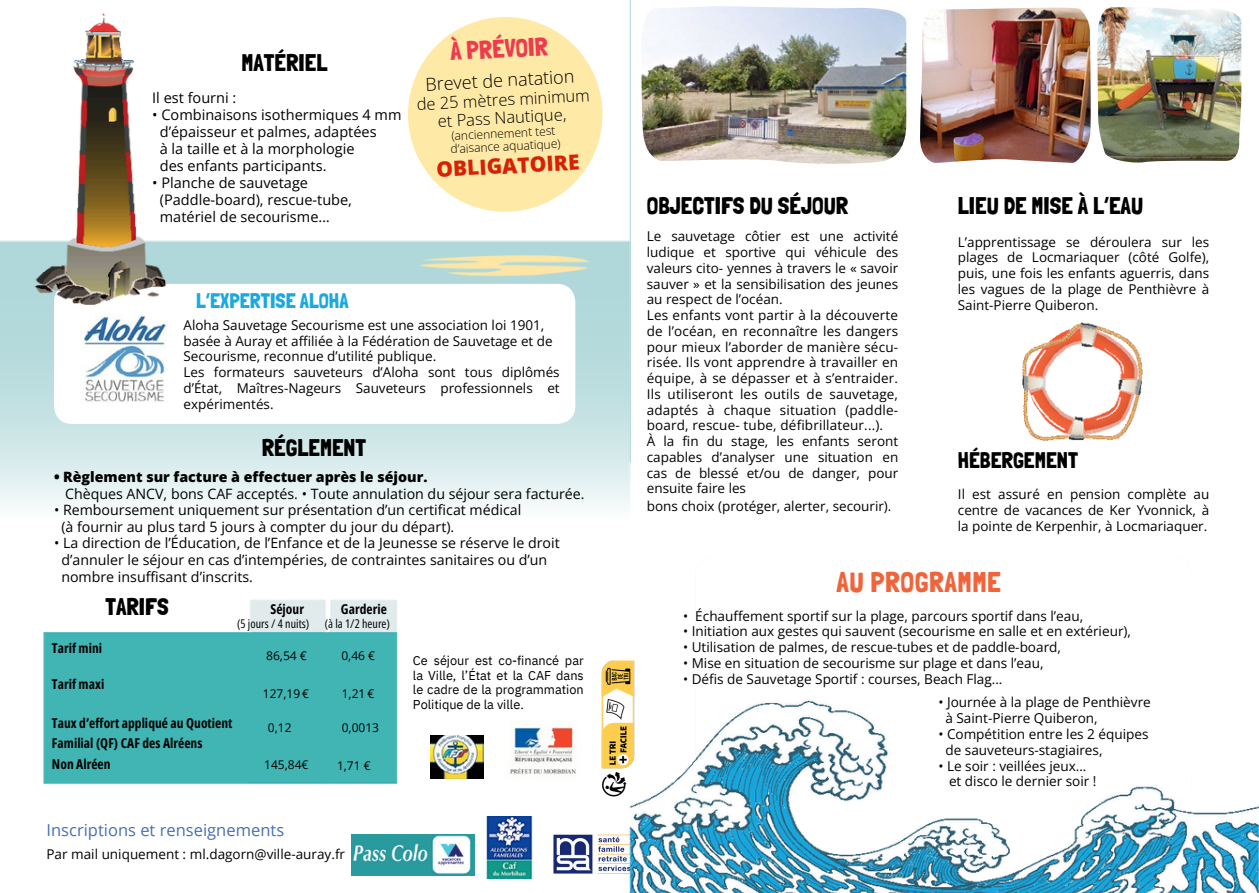
<style>
.page{position:relative;width:1259px;height:893px;background:#fff}
.page>*{position:absolute;margin:0;border:0;box-sizing:border-box;transform-origin:0 0}
.t1{font:28.5px "Londrina Solid";letter-spacing:.02em;color:#f0643b}
.t2{font:25.5px "Londrina Solid";color:#ee3b4d}
.t3{font:24px "Londrina Solid";color:#000}
.t4{font:22.5px "Londrina Solid";color:#000}
.t5{font:21px "Londrina Solid";color:#1ba9df}
.t6{font:800 21px "Open Sans";color:#d72104}
.t7{font:300 18px "Open Sans";color:#000}
.t8{font:300 16.5px/18px "Open Sans";color:#000;text-align:center}
.t9{font:16.5px "Open Sans";color:#476fb3}
.t10{font:14.55px "Open Sans";color:#000}
.t11{font:14.25px "Open Sans";color:#000}
.t12{font:800 14.25px "Open Sans";color:#000}
.t13{font:13.65px/15.9px "Open Sans";color:#000}
.t14{font:13.5px/15.8px "Open Sans";color:#000;text-align:justify}
.t15{font:700 13.5px/20.2px "Open Sans Condensed";letter-spacing:.005em;color:#000}
.t16{font:12.75px/14.7px "IBM Plex Sans";color:#000;text-align:justify}
.t17{font:12px "Open Sans";color:#000}
.t18{font:300 12px "Open Sans";color:#000}
.t19{font:12px "Open Sans Condensed";letter-spacing:.005em;color:#000}
</style>
<div class="page">
<img style="left:0;top:0;width:630px;height:879px">
<img style="left:352px;top:833px;width:122px;height:42px">
<img style="left:477px;top:816px;width:57px;height:62px">
<img style="left:534px;top:815px;width:12px;height:64px">
<img style="left:546px;top:289px;width:713px;height:603px">
<img style="left:641px;top:6px;width:265px;height:158px">
<img style="left:920px;top:8px;width:171px;height:155px">
<img style="left:1097px;top:7px;width:144px;height:155px">
<p class="t3" style="left:242px;top:49px;width:87px">MATÉRIEL</p>
<p class="t10" style="left:152px;top:88px;width:86px">Il est fourni :</p>
<p class="t10" style="left:152px;top:105px;width:251px">• Combinaisons isothermiques 4 mm</p>
<h2 class="t10" style="left:160px;top:122px;width:218px">d’épaisseur et palmes, adaptées</h2>
<h5 class="t10" style="left:160px;top:139px;width:196px">à la taille et à la morphologie</h5>
<h3 class="t10" style="left:160px;top:155px;width:168px">des enfants participants.</h3>
<p class="t10" style="left:152px;top:172px;width:157px">• Planche de sauvetage</p>
<p class="t10" style="left:160px;top:189px;width:194px">(Paddle-board), rescue-tube,</p>
<h4 class="t10" style="left:160px;top:206px;width:171px">matériel de secourisme…</h4>
<h2 class="t2" style="left:450px;top:36px;width:99px;rotate:-3deg">À PRÉVOIR</h2>
<h6 class="t7" style="left:425px;top:71px;width:151px;rotate:-3deg">Brevet de natation</h6>
<h6 class="t8" style="left:416px;top:95px;width:175px;rotate:-3deg">de 25 mètres minimum et Pass Nautique,</h6>
<h6 class="t18" style="left:451px;top:127px;width:105px;rotate:-3deg">(anciennement test</h6>
<p class="t18" style="left:450px;top:140px;width:112px;rotate:-3deg">d’aisance aquatique)</p>
<h6 class="t6" style="left:436px;top:154px;width:145px;rotate:-3deg">OBLIGATOIRE</h6>
<p class="t5" style="left:196px;top:288px;width:154px">L’EXPERTISE ALOHA</p>
<p class="t14" style="left:184px;top:316px;width:371px;text-align:left">Aloha Sauvetage Secourisme est une association loi 1901, basée à Auray et affiliée à la Fédération de Sauvetage et de<br>Secourisme, reconnue d’utilité publique.</p>
<p class="t14" style="left:184px;top:364px;width:378px">Les formateurs sauveteurs d’Aloha sont tous diplômés d’État, Maîtres-Nageurs Sauveteurs professionnels et expérimentés.</p>
<p class="t3" style="left:262px;top:433px;width:106px">RÉGLEMENT</p>
<h2 class="t12" style="left:54px;top:466px;width:375px">• Règlement sur facture à effectuer après le séjour.</h2>
<p class="t11" style="left:65px;top:483px;width:521px">Chèques ANCV, bons CAF acceptés. • Toute annulation du séjour sera facturée.</p>
<p class="t11" style="left:54px;top:499px;width:469px">• Remboursement uniquement sur présentation d’un certificat médical</p>
<p class="t11" style="left:61px;top:516px;width:394px">(à fournir au plus tard 5 jours à compter du jour du départ).</p>
<p class="t11" style="left:54px;top:533px;width:507px">• La direction de l’Éducation, de l’Enfance et de la Jeunesse se réserve le droit</p>
<p class="t11" style="left:61px;top:549px;width:487px">d’annuler le séjour en cas d’intempéries, de contraintes sanitaires ou d’un</p>
<p class="t11" style="left:61px;top:566px;width:193px">nombre insuffisant d’inscrits.</p>
<p class="t3" style="left:105px;top:592px;width:65px">TARIFS</p>
<p class="t15" style="left:270px;top:598px;width:35px">Séjour</p>
<p class="t15" style="left:341px;top:598px;width:48px">Garderie</p>
<p class="t19" style="left:237px;top:614px;width:74px">(5 jours / 4 nuits)</p>
<p class="t19" style="left:325px;top:614px;width:67px">(à la 1/2 heure)</p>
<p class="t17" style="left:266px;top:646px;width:42px;rotate:1deg">86,54 €</p>
<p class="t17" style="left:263px;top:685px;width:48px">127,19 €</p>
<p class="t17" style="left:342px;top:685px;width:34px">1,21 €</p>
<h6 class="t15" style="left:52px;top:637px;width:52px">Tarif mini</h6>
<p class="t15" style="left:52px;top:673px;width:54px">Tarif maxi</p>
<p class="t15" style="left:52px;top:712px;width:182px">Taux d’effort appliqué au Quotient<br>Familial (QF) CAF des Alréens<br>Non Alréen</p>
<p class="t17" style="left:341px;top:646px;width:35px">0,46 €</p>
<p class="t17" style="left:268px;top:718px;width:25px">0,12</p>
<p class="t17" style="left:342px;top:718px;width:39px">0,0013</p>
<p class="t17" style="left:264px;top:755px;width:46px">145,84€</p>
<h5 class="t17" style="left:337px;top:756px;width:35px">1,71 €</h5>
<h6 class="t9" style="left:46px;top:818px;width:239px">Inscriptions et renseignements</h6>
<h6 class="t14" style="left:46px;top:845px;width:300px">Par mail uniquement : ml.dagorn@ville-auray.fr</h6>
<p class="t16" style="left:413px;top:652px;width:172px">Ce séjour est co-financé par la Ville, l’État et la CAF dans le cadre de la programmation Politique de la ville.</p>
<p class="t3" style="left:647px;top:191px;width:203px">OBJECTIFS DU SÉJOUR</p>
<p class="t3" style="left:958px;top:191px;width:187px">LIEU DE MISE À L’EAU</p>
<p class="t14" style="left:647px;top:228px;width:253px">Le sauvetage côtier est une activité ludique et sportive qui véhicule des valeurs cito- yennes à travers le « savoir sauver » et la sensibilisation des jeunes au respect de l’océan.</p>
<p class="t14" style="left:647px;top:307px;width:253px">Les enfants vont partir à la découverte de l’océan, en reconnaître les dangers pour mieux l’aborder de manière sécu&shy;risée. Ils vont apprendre à travailler en équipe, à se dépasser et à s’entraider.<br>Ils utiliseront les outils de sauvetage, adaptés à chaque situation (paddle&shy;board, rescue- tube, défibrillateur...).</p>
<p class="t14" style="left:647px;top:433px;width:253px">À la fin du stage, les enfants seront capables d’analyser une situation en cas de blessé et/ou de danger, pour ensuite faire les</p>
<h4 class="t14" style="left:647px;top:498px;width:246px">bons choix (protéger, alerter, secourir).</h4>
<p class="t14" style="left:958px;top:233px;width:253px">L’apprentissage se déroulera sur les plages de Locmariaquer (côté Golfe), puis, une fois les enfants aguerris, dans les vagues de la plage de Penthièvre à Saint-Pierre Quiberon.</p>
<h1 class="t4" style="left:958px;top:446px;width:122px">HÉBERGEMENT</h1>
<p class="t14" style="left:958px;top:486px;width:253px">Il est assuré en pension complète au centre de vacances de Ker Yvonnick, à la pointe de Kerpenhir, à Locmariaquer.</p>
<p class="t1" style="left:836px;top:564px;width:166px">AU PROGRAMME</p>
<p class="t13" style="left:683px;top:607px;width:402px">• Échauffement sportif sur la plage, parcours sportif dans l’eau,</p>
<p class="t13" style="left:683px;top:623px;width:449px">• Initiation aux gestes qui sauvent (secourisme en salle et en extérieur),</p>
<p class="t13" style="left:683px;top:638px;width:379px">• Utilisation de palmes, de rescue-tubes et de paddle-board,</p>
<p class="t13" style="left:683px;top:654px;width:362px">• Mise en situation de secourisme sur plage et dans l’eau,</p>
<p class="t13" style="left:683px;top:670px;width:321px">• Défis de Sauvetage Sportif : courses, Beach Flag…</p>
<p class="t13" style="left:938px;top:693px;width:214px">• Journée à la plage de Penthièvre</p>
<p class="t13" style="left:945px;top:709px;width:154px">à Saint-Pierre Quiberon,</p>
<p class="t13" style="left:938px;top:725px;width:212px">• Compétition entre les 2 équipes</p>
<p class="t13" style="left:945px;top:741px;width:159px">de sauveteurs-stagiaires,</p>
<p class="t13" style="left:949px;top:757px;width:149px;text-indent:-11px">• Le soir : veillées jeux… et disco le dernier soir !</p>
</div>
